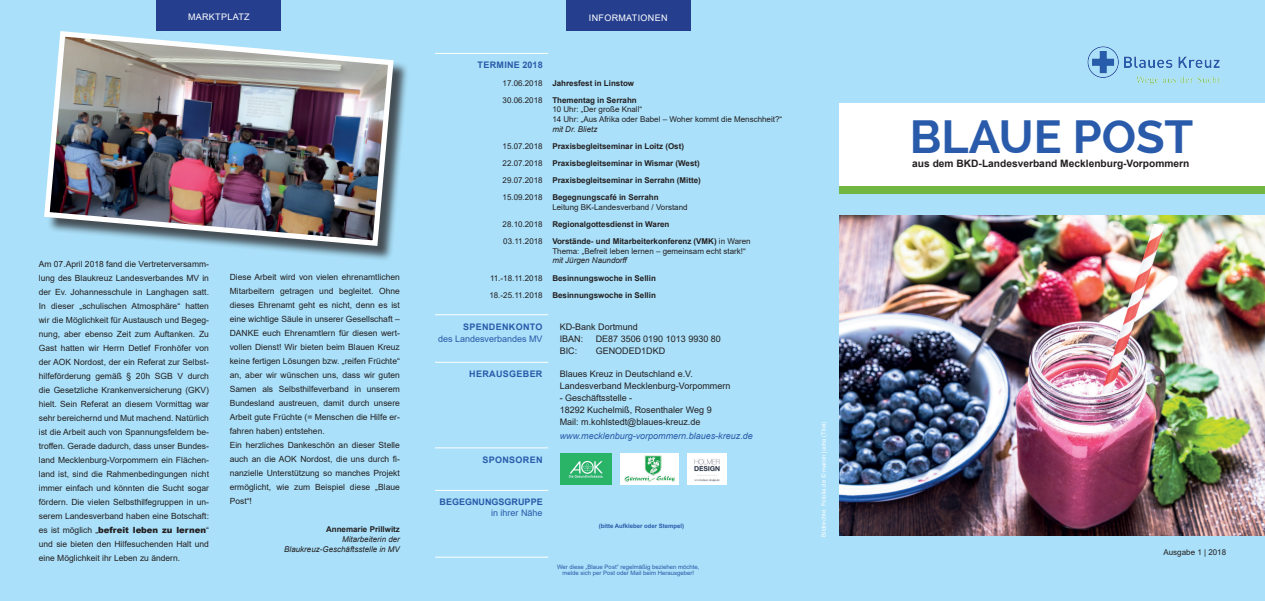
<style>
.page{position:relative;width:1265px;height:601px;background:#fff}
.page>*{position:absolute;margin:0;border:0;box-sizing:border-box;transform-origin:0 0}
.t1{font:700 46.5px "Raleway";color:#295baa}
.t2{font:700 10.2px "Arial";color:#231f20}
.t3{font:9px/12px "Arial";color:#231f20}
.t4{font:700 9px "Arial";letter-spacing:.035em;color:#295baa}
.t5{font:italic 9px "Arial";color:#295baa}
.t6{font:9px "Arial";color:#295baa}
.t7{font:9px "Arial";letter-spacing:.035em;color:#fff}
.t8{font:700 9px "Arial";color:#295baa}
.t9{font:8.5px/14px "Arial";color:#231f20;text-align:justify}
.t10{font:700 8px/17.2px "Arial";color:#231f20}
.t11{font:8px/9.6px "Arial";color:#231f20}
.t12{font:italic 8px/10px "Arial";color:#231f20;text-align:right}
.t13{font:6px/6px "Arial";color:#295baa;text-align:center}
.t14{font:6px "Arial";color:#fff}
.t15{font:700 6px "Arial";color:#295baa}
.s1{font-weight:900}
.s2{font-weight:400}
.s3{font-weight:400;font-style:italic}
</style>
<div class="page">
<div style="left:0;top:0;width:1264px;height:601px;background:#aae0f9"></div>
<img style="left:839px;top:216px;width:425px;height:319px">
<div style="left:839px;top:103px;width:425px;height:87px;background:#fff"></div>
<img style="left:1087px;top:46px;width:133px;height:39px">
<div style="left:839px;top:186px;width:425px;height:7px;background:#73b743"></div>
<div style="left:156px;top:0;width:125px;height:31px;background:#253f8e"></div>
<hr style="left:435px;top:362px;width:113px;height:1px;background:#fff">
<hr style="left:435px;top:447px;width:113px;height:1px;background:#fff">
<hr style="left:435px;top:490px;width:113px;height:1px;background:#fff">
<hr style="left:435px;top:557px;width:113px;height:1px;background:#fff">
<hr style="left:435px;top:53px;width:113px;height:1px;background:#fff">
<hr style="left:435px;top:314px;width:113px;height:1px;background:#fff">
<img style="left:560px;top:453px;width:51px;height:32px">
<img style="left:620px;top:453px;width:58px;height:32px">
<img style="left:687px;top:453px;width:39px;height:32px">
<div style="left:566px;top:0;width:124px;height:31px;background:#253f8e"></div>
<div style="left:47px;top:34px;width:362px;height:228px;background:#231f20;opacity:.75"></div>
<img style="left:44px;top:31px;width:352px;height:218px">
<p class="t7" style="left:188px;top:11px;width:63px">MARKTPLATZ</p>
<p class="t9" style="left:39px;top:257px;width:172px">Am 07.April 2018 fand die Vertreterversamm&shy;lung des Blaukreuz Landesverbandes MV in der Ev. Johannesschule in Langhagen satt.<br>In dieser „schulischen Atmosphäre“ hatten wir die Möglichkeit für Austausch und Begeg&shy;nung, aber ebenso Zeit zum Auftanken. Zu Gast hatten wir Herrn Detlef Fronhöfer von der AOK Nordost, der ein Referat zur Selbst&shy;hilfeförderung gemäß § 20h SGB V durch die Gesetzliche Krankenversicherung (GKV) hielt. Sein Referat an diesem Vormittag war sehr bereichernd und Mut machend. Natürlich ist die Arbeit auch von Spannungsfeldern be&shy;troffen. Gerade dadurch, dass unser Bundes&shy;land Mecklenburg-Vorpommern ein Flächen&shy;land ist, sind die Rahmenbedingungen nicht immer einfach und könnten die Sucht sogar fördern. Die vielen Selbsthilfegruppen in un&shy;serem Landesverband haben eine Botschaft: es ist möglich „<span class="s1">befreit leben zu lernen</span>“ und sie bieten den Hilfesuchenden Halt und eine Möglichkeit ihr Leben zu ändern.</p>
<p class="t9" style="left:230px;top:270px;width:172px;text-align:left">Diese Arbeit wird von vielen ehrenamtlichen Mitarbeitern getragen und begleitet. Ohne dieses Ehrenamt geht es nicht, denn es ist eine wichtige Säule in unserer Gesellschaft – DANKE euch Ehrenamtlern für diesen wert&shy;vollen Dienst! Wir bieten beim Blauen Kreuz keine fertigen Lösungen bzw. „reifen Früchte“ an, aber wir wünschen uns, dass wir guten Samen als Selbsthilfeverband in unserem Bundesland austreuen, damit durch unsere Arbeit gute Früchte (= Menschen die Hilfe er&shy;fahren haben) entstehen.<br>Ein herzliches Dankeschön an dieser Stelle auch an die AOK Nordost, die uns durch fi&shy;nanzielle Unterstützung so manches Projekt ermöglicht, wie zum Beispiel diese „Blaue Post“!</p>
<p class="t10" style="left:326px;top:521px;width:75px">Annemarie Prillwitz</p>
<p class="t12" style="left:284px;top:535px;width:117px">Mitarbeiterin der<br>Blaukreuz-Geschäftsstelle in MV</p>
<p class="t7" style="left:589px;top:11px;width:80px">INFORMATIONEN</p>
<p class="t4" style="left:477px;top:59px;width:67px">TERMINE 2018</p>
<p class="t10" style="left:502px;top:74px;width:136px"><span class="s2">17.06.2018</span> Jahresfest in Linstow<br><span class="s2">30.06.2018</span> Thementag in Serrahn</p>
<p class="t11" style="left:552px;top:105px;width:231px">10 Uhr: „Der große Knall“<br>14 Uhr: „Aus Afrika oder Babel – Woher kommt die Menschheit?“</p>
<p class="t10" style="left:502px;top:120px;width:200px;text-indent:50px"><span class="s3">mit Dr. Blietz<br></span><span class="s2">15.07.2018</span> Praxisbegleitseminar in Loitz (Ost)<br><span class="s2">22.07.2018</span> Praxisbegleitseminar in Wismar (West)<br><span class="s2">29.07.2018</span> Praxisbegleitseminar in Serrahn (Mitte)<br><span class="s2">15.09.2018</span> Begegnungscafé in Serrahn</p>
<p class="t10" style="left:502px;top:199px;width:249px;text-indent:50px"><span class="s2">Leitung BK-Landesverband / Vorstand<br>28.10.2018</span> Regionalgottesdienst in Waren<br><span class="s2">03.11.2018</span> Vorstände- und Mitarbeiterkonferenz (VMK) <span class="s2">in Waren</span></p>
<p class="t11" style="left:552px;top:246px;width:195px">Thema: „Befreit leben lernen – gemeinsam echt stark!“</p>
<p class="t10" style="left:489px;top:252px;width:168px;text-indent:63px"><span class="s3">mit Jürgen Naundorff<br></span><span class="s2">11.-18.11.2018</span> Besinnungswoche in Sellin<br><span class="s2">18.-25.11.2018</span> Besinnungswoche in Sellin</p>
<p class="t4" style="left:463px;top:320px;width:81px">SPENDENKONTO</p>
<p class="t6" style="left:438px;top:332px;width:106px">des Landesverbandes MV</p>
<p class="t3" style="left:559px;top:321px;width:80px">KD-Bank Dortmund<br>IBAN:</p>
<p class="t3" style="left:595px;top:333px;width:127px">DE87 3506 0190 1013 9930 80</p>
<p class="t3" style="left:559px;top:345px;width:19px">BIC:</p>
<p class="t3" style="left:595px;top:345px;width:71px">GENODED1DKD</p>
<p class="t4" style="left:469px;top:368px;width:75px">HERAUSGEBER</p>
<p class="t3" style="left:559px;top:368px;width:172px">Blaues Kreuz in Deutschland e.V.<br>Landesverband Mecklenburg-Vorpommern</p>
<p class="t3" style="left:559px;top:392px;width:153px">- Geschäftsstelle -<br>18292 Kuchelmiß, Rosenthaler Weg 9<br>Mail: m.kohlstedt@blaues-kreuz.de</p>
<p class="t5" style="left:559px;top:430px;width:195px">www.mecklenburg-vorpommern.blaues-kreuz.de</p>
<p class="t4" style="left:482px;top:453px;width:62px">SPONSOREN</p>
<p class="t8" style="left:439px;top:496px;width:105px">BEGEGNUNGSGRUPPE</p>
<p class="t6" style="left:491px;top:507px;width:53px">in ihrer Nähe</p>
<p class="t15" style="left:598px;top:522px;width:87px">(bitte Aufkleber oder Stempel)</p>
<p class="t13" style="left:557px;top:563px;width:144px">Wer diese „Blaue Post“ regelmäßig beziehen möchte, melde sich per Post oder Mail beim Herausgeber!</p>
<p class="t14" style="left:819px;top:536px;width:116px;rotate:-90deg">Bildrechte: Fotolia.de © marcin jucha (Titel)</p>
<h1 class="t1" style="left:909px;top:110px;width:285px">BLAUE POST</h1>
<p class="t2" style="left:912px;top:157px;width:278px">aus dem BKD-Landesverband Mecklenburg-Vorpommern</p>
<p class="t11" style="left:1163px;top:547px;width:64px">Ausgabe 1 | 2018</p>
</div>
